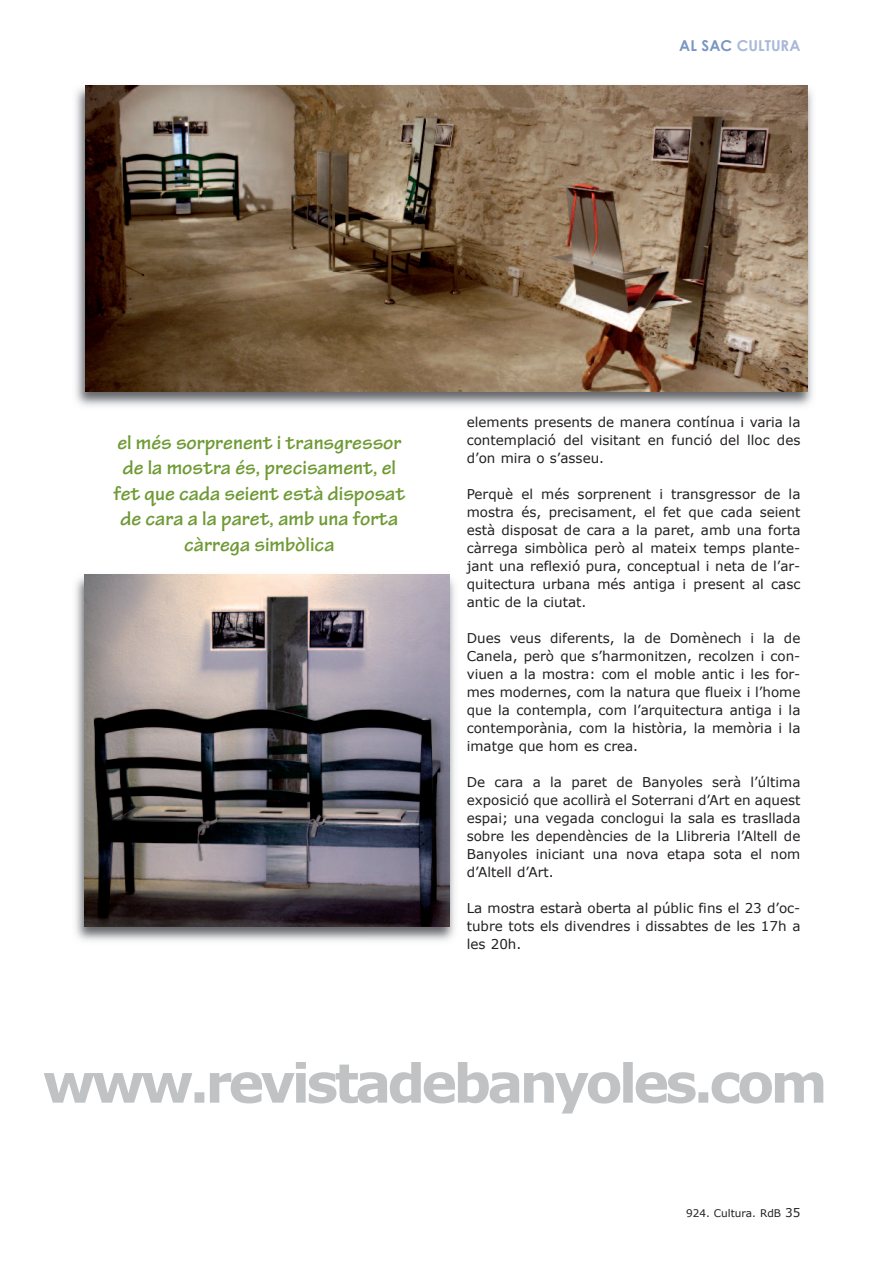
<style>
.page{position:relative;width:893px;height:1263px;background:#fff}
.page>*{position:absolute;margin:0;border:0;box-sizing:border-box;transform-origin:0 0}
.t1{font:700 21px/25.5px "Tekton Pro";color:#6e9a34;text-align:center}
.t2{font:700 15px "Century Gothic";color:#a9b8d6}
.t3{font:13.5px/18px "Verdana";color:#231f20;text-align:justify}
.t4{font:10.5px "Verdana";color:#231f20}
.s1{color:#7b96c1}
.s2{font-size:12px}
</style>
<div class="page">
<img style="left:75px;top:87px;width:738px;height:319px">
<img style="left:85px;top:85px;width:723px;height:306px">
<img style="left:75px;top:574px;width:380px;height:367px">
<img style="left:85px;top:574px;width:364px;height:352px">
<svg style="left:44px;top:1062px;width:377px;height:41px"></svg>
<p class="t2" style="left:679px;top:36px;width:123px"><span class="s1">AL SAC</span> CULTURA</p>
<h1 class="t1" style="left:113px;top:432px;width:293px">el més sorprenent i transgressor de la mostra és, precisament, el fet que cada seient està disposat de cara a la paret, amb una forta càrrega simbòlica</h1>
<p class="t3" style="left:467px;top:413px;width:335px">elements presents de manera contínua i varia la contemplació del visitant en funció del lloc des d’on mira o s’asseu.</p>
<p class="t3" style="left:467px;top:485px;width:335px">Perquè el més sorprenent i transgressor de la mostra és, precisament, el fet que cada seient està disposat de cara a la paret, amb una forta càrrega simbòlica però al mateix temps plante&shy;jant una reflexió pura, conceptual i neta de l’ar&shy;quitectura urbana més antiga i present al casc antic de la ciutat.</p>
<p class="t3" style="left:467px;top:629px;width:335px">Dues veus diferents, la de Domènech i la de Canela, però que s’harmonitzen, recolzen i con&shy;viuen a la mostra: com el moble antic i les for&shy;mes modernes, com la natura que flueix i l’home que la contempla, com l’arquitectura antiga i la contemporània, com la història, la memòria i la imatge que hom es crea.</p>
<p class="t3" style="left:467px;top:773px;width:335px">De cara a la paret de Banyoles serà l’última exposició que acollirà el Soterrani d’Art en aquest espai; una vegada conclogui la sala es trasllada sobre les dependències de la Llibreria l’Altell de Banyoles iniciant una nova etapa sota el nom d’Altell d’Art.</p>
<p class="t3" style="left:467px;top:899px;width:335px">La mostra estarà oberta al públic fins el 23 d’oc&shy;tubre tots els divendres i dissabtes de les 17h a les 20h.</p>
<p class="t4" style="left:686px;top:1207px;width:116px">924. Cultura. RdB <span class="s2">35</span></p>
</div>
